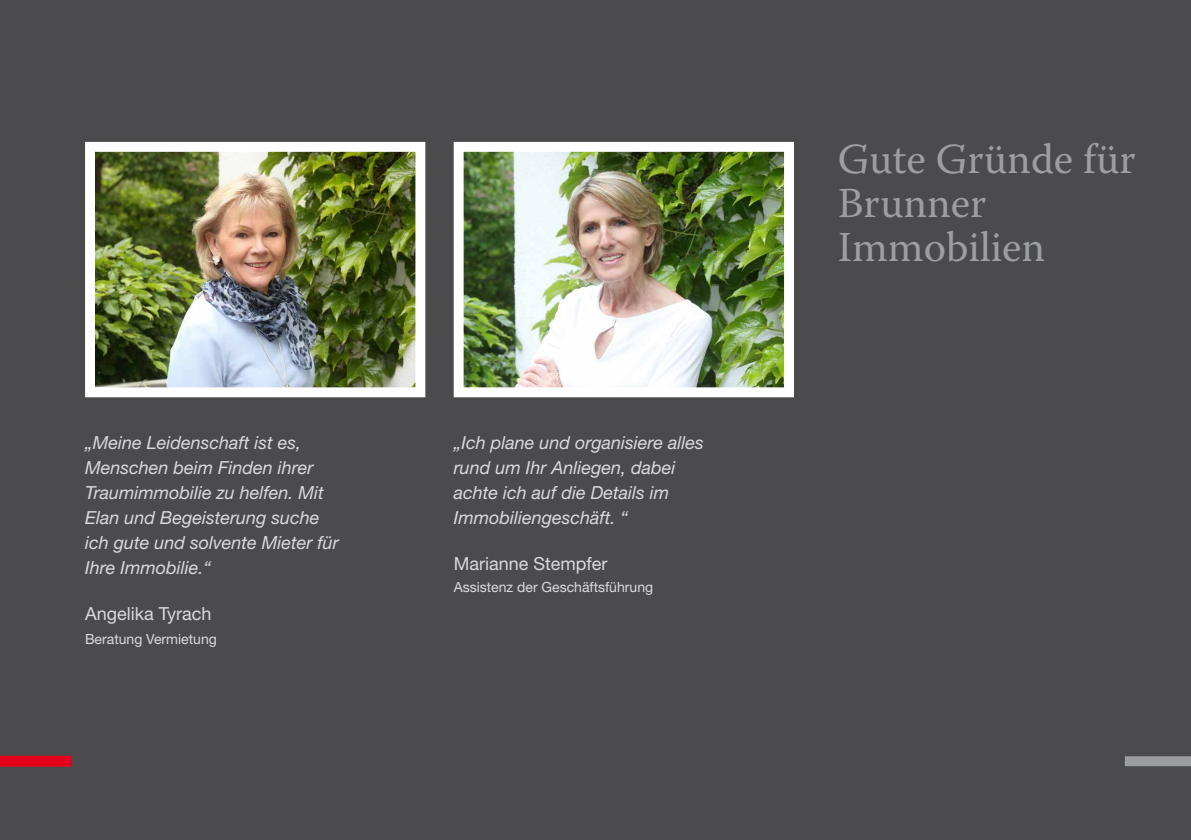
<style>
.page{position:relative;width:1191px;height:840px;background:#fff}
.page>*{position:absolute;margin:0;border:0;box-sizing:border-box;transform-origin:0 0}
.t1{font:42.6px/44px "Warnock Pro";color:#9c9e9f}
.t2{font:italic 18px/25px "Helvetica Neue LT Pro";color:#d9dadb}
.t3{font:18px "Helvetica Neue LT Pro";color:#d9dadb}
.t4{font:14px "Helvetica Neue LT Pro";color:#d9dadb}
</style>
<div class="page">
<div style="left:0;top:0;width:1191px;height:839px;background:#4b4b4d"></div>
<img style="left:453px;top:141px;width:341px;height:257px">
<img style="left:85px;top:141px;width:341px;height:257px">
<div style="left:1124px;top:755px;width:67px;height:10px;background:#9c9e9f"></div>
<svg style="left:0;top:755px;width:71px;height:10px"></svg>
<p class="t2" style="left:85px;top:429px;width:255px">„Meine Leidenschaft ist es,<br>Menschen beim Finden ihrer<br>Traumimmobilie zu helfen. Mit<br>Elan und Begeisterung suche ich gute und solvente Mieter für<br>Ihre Immobilie.“</p>
<p class="t3" style="left:85px;top:602px;width:128px">Angelika Tyrach</p>
<p class="t4" style="left:85px;top:630px;width:133px">Beratung Vermietung</p>
<p class="t2" style="left:454px;top:429px;width:252px">„Ich plane und organisiere alles rund um Ihr Anliegen, dabei achte ich auf die Details im<br>Immobiliengeschäft. “</p>
<p class="t3" style="left:454px;top:552px;width:155px">Marianne Stempfer</p>
<p class="t4" style="left:454px;top:578px;width:201px">Assistenz der Geschäftsführung</p>
<h1 class="t1" style="left:838px;top:136px;width:299px">Gute Gründe für<br>Brunner<br>Immobilien</h1>
</div>
